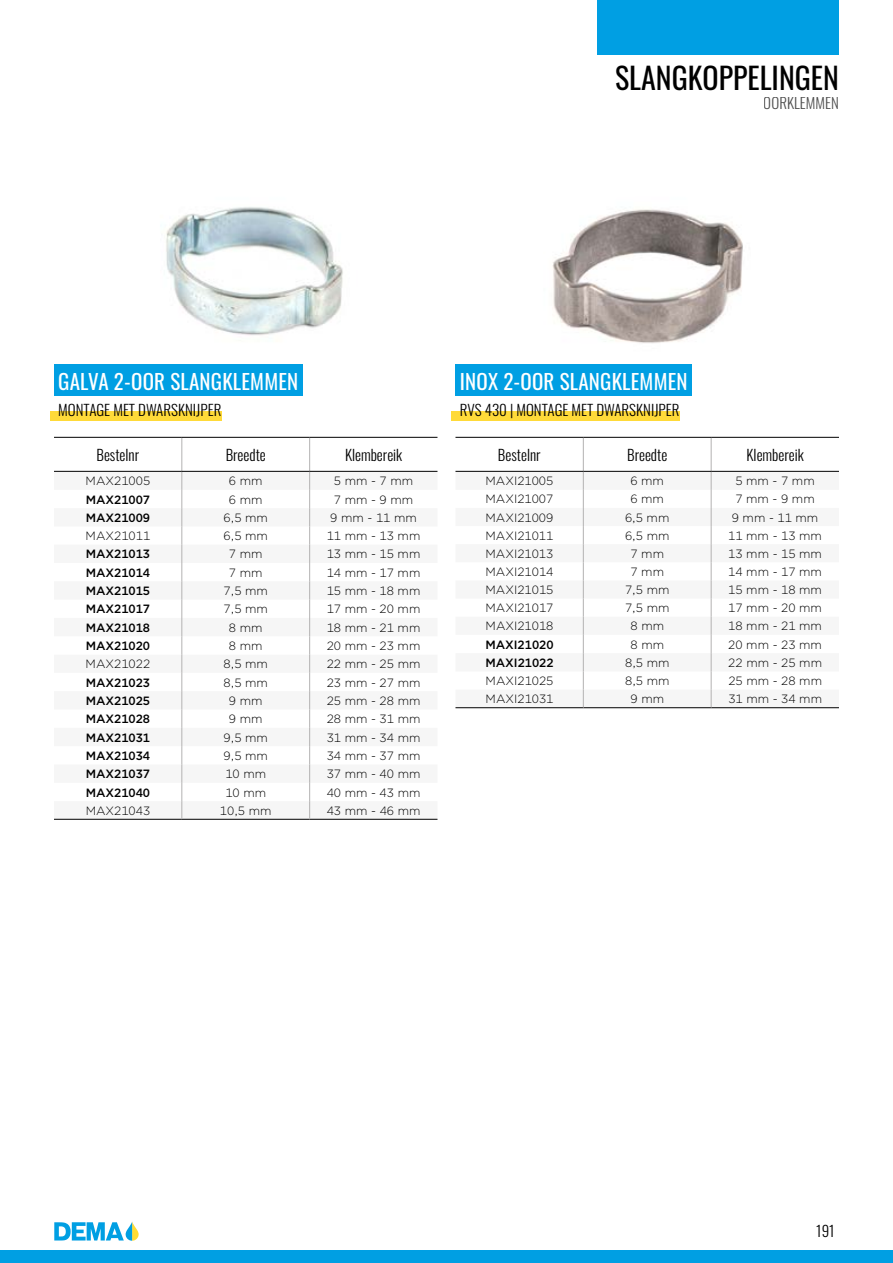
<style>
.page{position:relative;width:893px;height:1263px;background:#fff}
.page>*{position:absolute;margin:0;border:0;box-sizing:border-box;transform-origin:0 0}
.t1{font:30px "Oswald";color:#000}
.t2{font:21px "Oswald";letter-spacing:.01em;color:#fff}
.t3{font:300 15px "Oswald";color:#000}
.t4{font:300 12px "Gotham";color:#000}
.t5{font:500 12px "Gotham";color:#000}
</style>
<div class="page">
<svg style="left:54px;top:1222px;width:85px;height:18px"></svg>
<div style="left:0;top:1250px;width:893px;height:13px;background:#009fe3"></div>
<div style="left:597px;top:0;width:242px;height:55px;background:#009fe3"></div>
<svg style="left:54px;top:472px;width:383px;height:347px"></svg>
<hr style="left:54px;top:819px;width:128px;height:1px;background:#000">
<hr style="left:182px;top:819px;width:128px;height:1px;background:#000">
<hr style="left:310px;top:819px;width:127px;height:1px;background:#000">
<hr style="left:182px;top:438px;width:1px;height:33px;background:#b3b2b2">
<hr style="left:309px;top:438px;width:1px;height:33px;background:#b3b2b2">
<svg style="left:182px;top:472px;width:1px;height:347px"></svg>
<svg style="left:309px;top:472px;width:1px;height:347px"></svg>
<hr style="left:54px;top:437px;width:128px;height:1px;background:#000">
<hr style="left:182px;top:437px;width:128px;height:1px;background:#000">
<hr style="left:310px;top:437px;width:127px;height:1px;background:#000">
<hr style="left:54px;top:471px;width:128px;height:1px;background:#000">
<hr style="left:182px;top:471px;width:128px;height:1px;background:#000">
<hr style="left:310px;top:471px;width:127px;height:1px;background:#000">
<img style="left:54px;top:207px;width:289px;height:158px">
<img style="left:455px;top:209px;width:288px;height:156px">
<svg style="left:582px;top:472px;width:129px;height:235px;fill:#f6f6f6"></svg>
<hr style="left:455px;top:707px;width:128px;height:1px;background:#000">
<hr style="left:583px;top:707px;width:128px;height:1px;background:#000">
<hr style="left:711px;top:707px;width:128px;height:1px;background:#000">
<hr style="left:583px;top:438px;width:1px;height:33px;background:#b3b2b2">
<hr style="left:711px;top:438px;width:1px;height:33px;background:#b3b2b2">
<svg style="left:583px;top:472px;width:1px;height:235px"></svg>
<svg style="left:711px;top:472px;width:1px;height:235px"></svg>
<hr style="left:455px;top:437px;width:128px;height:1px;background:#000">
<hr style="left:583px;top:437px;width:128px;height:1px;background:#000">
<hr style="left:711px;top:437px;width:128px;height:1px;background:#000">
<hr style="left:455px;top:471px;width:128px;height:1px;background:#000">
<hr style="left:583px;top:471px;width:128px;height:1px;background:#000">
<hr style="left:711px;top:471px;width:128px;height:1px;background:#000">
<div style="left:54px;top:365px;width:248px;height:31px;background:#009fe3"></div>
<div style="left:50px;top:411px;width:171px;height:9px;background:#ffda39"></div>
<div style="left:455px;top:365px;width:237px;height:31px;background:#009fe3"></div>
<div style="left:451px;top:411px;width:228px;height:9px;background:#ffda39"></div>
<h1 class="t1" style="left:615px;top:51px;width:225px">SLANGKOPPELINGEN</h1>
<p class="t3" style="left:764px;top:90px;width:77px">OORKLEMMEN</p>
<h2 class="t2" style="left:58px;top:362px;width:241px">GALVA 2-OOR SLANGKLEMMEN</h2>
<p class="t3" style="left:58px;top:397px;width:165px">MONTAGE MET DWARSKNIJPER</p>
<p class="t3" style="left:96px;top:441px;width:44px">Bestelnr</p>
<p class="t3" style="left:226px;top:441px;width:42px">Breedte</p>
<p class="t3" style="left:345px;top:441px;width:59px">Klembereik</p>
<p class="t4" style="left:86px;top:473px;width:66px">MAX21005</p>
<p class="t4" style="left:229px;top:473px;width:35px">6 mm</p>
<p class="t4" style="left:334px;top:473px;width:81px">5 mm - 7 mm</p>
<p class="t5" style="left:86px;top:492px;width:66px">MAX21007</p>
<p class="t4" style="left:229px;top:492px;width:35px">6 mm</p>
<p class="t4" style="left:334px;top:492px;width:81px">7 mm - 9 mm</p>
<p class="t5" style="left:86px;top:510px;width:66px">MAX21009</p>
<p class="t4" style="left:224px;top:510px;width:46px">6,5 mm</p>
<p class="t4" style="left:330px;top:510px;width:88px">9 mm - 11 mm</p>
<p class="t4" style="left:86px;top:528px;width:66px">MAX21011</p>
<p class="t4" style="left:224px;top:528px;width:46px">6,5 mm</p>
<p class="t4" style="left:327px;top:528px;width:95px">11 mm - 13 mm</p>
<p class="t5" style="left:86px;top:546px;width:66px">MAX21013</p>
<p class="t4" style="left:229px;top:546px;width:35px">7 mm</p>
<p class="t4" style="left:327px;top:546px;width:95px">13 mm - 15 mm</p>
<p class="t5" style="left:86px;top:565px;width:66px">MAX21014</p>
<p class="t4" style="left:229px;top:565px;width:35px">7 mm</p>
<p class="t4" style="left:327px;top:565px;width:95px">14 mm - 17 mm</p>
<p class="t5" style="left:86px;top:583px;width:66px">MAX21015</p>
<p class="t4" style="left:224px;top:583px;width:46px">7,5 mm</p>
<p class="t4" style="left:327px;top:583px;width:95px">15 mm - 18 mm</p>
<p class="t5" style="left:86px;top:601px;width:66px">MAX21017</p>
<p class="t4" style="left:224px;top:601px;width:46px">7,5 mm</p>
<p class="t4" style="left:327px;top:601px;width:95px">17 mm - 20 mm</p>
<p class="t5" style="left:86px;top:620px;width:66px">MAX21018</p>
<p class="t4" style="left:229px;top:620px;width:35px">8 mm</p>
<p class="t4" style="left:327px;top:620px;width:95px">18 mm - 21 mm</p>
<p class="t5" style="left:86px;top:638px;width:66px">MAX21020</p>
<p class="t4" style="left:229px;top:638px;width:35px">8 mm</p>
<p class="t4" style="left:327px;top:638px;width:95px">20 mm - 23 mm</p>
<p class="t4" style="left:86px;top:656px;width:66px">MAX21022</p>
<p class="t4" style="left:224px;top:656px;width:46px">8,5 mm</p>
<p class="t4" style="left:327px;top:656px;width:95px">22 mm - 25 mm</p>
<p class="t5" style="left:86px;top:674px;width:66px">MAX21023</p>
<p class="t4" style="left:224px;top:675px;width:46px">8,5 mm</p>
<p class="t4" style="left:327px;top:675px;width:95px">23 mm - 27 mm</p>
<p class="t5" style="left:86px;top:693px;width:66px">MAX21025</p>
<p class="t4" style="left:229px;top:693px;width:35px">9 mm</p>
<p class="t4" style="left:327px;top:693px;width:95px">25 mm - 28 mm</p>
<p class="t5" style="left:86px;top:711px;width:66px">MAX21028</p>
<p class="t4" style="left:229px;top:711px;width:35px">9 mm</p>
<p class="t4" style="left:327px;top:711px;width:95px">28 mm - 31 mm</p>
<p class="t5" style="left:86px;top:729px;width:66px">MAX21031</p>
<p class="t4" style="left:224px;top:730px;width:46px">9,5 mm</p>
<p class="t4" style="left:327px;top:730px;width:95px">31 mm - 34 mm</p>
<p class="t5" style="left:86px;top:748px;width:66px">MAX21034</p>
<p class="t4" style="left:224px;top:748px;width:46px">9,5 mm</p>
<p class="t4" style="left:327px;top:748px;width:95px">34 mm - 37 mm</p>
<p class="t5" style="left:86px;top:766px;width:66px">MAX21037</p>
<p class="t4" style="left:225px;top:766px;width:42px">10 mm</p>
<p class="t4" style="left:327px;top:766px;width:95px">37 mm - 40 mm</p>
<p class="t5" style="left:86px;top:784px;width:66px">MAX21040</p>
<p class="t4" style="left:225px;top:785px;width:42px">10 mm</p>
<p class="t4" style="left:327px;top:785px;width:95px">40 mm - 43 mm</p>
<p class="t4" style="left:86px;top:803px;width:66px">MAX21043</p>
<p class="t4" style="left:220px;top:803px;width:53px">10,5 mm</p>
<p class="t4" style="left:327px;top:803px;width:95px">43 mm - 46 mm</p>
<h2 class="t2" style="left:460px;top:362px;width:229px">INOX 2-OOR SLANGKLEMMEN</h2>
<p class="t3" style="left:460px;top:397px;width:221px">RVS 430 | MONTAGE MET DWARSKNIJPER</p>
<p class="t3" style="left:498px;top:441px;width:44px">Bestelnr</p>
<p class="t3" style="left:627px;top:441px;width:42px">Breedte</p>
<p class="t3" style="left:746px;top:441px;width:59px">Klembereik</p>
<p class="t4" style="left:485px;top:473px;width:69px">MAXI21005</p>
<p class="t4" style="left:630px;top:473px;width:35px">6 mm</p>
<p class="t4" style="left:735px;top:473px;width:81px">5 mm - 7 mm</p>
<p class="t4" style="left:485px;top:492px;width:69px">MAXI21007</p>
<p class="t4" style="left:630px;top:492px;width:35px">6 mm</p>
<p class="t4" style="left:735px;top:492px;width:81px">7 mm - 9 mm</p>
<p class="t4" style="left:485px;top:510px;width:69px">MAXI21009</p>
<p class="t4" style="left:625px;top:510px;width:46px">6,5 mm</p>
<p class="t4" style="left:732px;top:510px;width:88px">9 mm - 11 mm</p>
<p class="t4" style="left:485px;top:528px;width:69px">MAXI21011</p>
<p class="t4" style="left:625px;top:528px;width:46px">6,5 mm</p>
<p class="t4" style="left:728px;top:528px;width:95px">11 mm - 13 mm</p>
<p class="t4" style="left:485px;top:546px;width:69px">MAXI21013</p>
<p class="t4" style="left:630px;top:546px;width:35px">7 mm</p>
<p class="t4" style="left:728px;top:546px;width:95px">13 mm - 15 mm</p>
<p class="t4" style="left:486px;top:564px;width:69px">MAXI21014</p>
<p class="t4" style="left:630px;top:564px;width:35px">7 mm</p>
<p class="t4" style="left:728px;top:564px;width:95px">14 mm - 17 mm</p>
<p class="t4" style="left:486px;top:582px;width:69px">MAXI21015</p>
<p class="t4" style="left:625px;top:582px;width:46px">7,5 mm</p>
<p class="t4" style="left:728px;top:582px;width:95px">15 mm - 18 mm</p>
<p class="t4" style="left:486px;top:600px;width:69px">MAXI21017</p>
<p class="t4" style="left:625px;top:600px;width:46px">7,5 mm</p>
<p class="t4" style="left:728px;top:600px;width:95px">17 mm - 20 mm</p>
<p class="t4" style="left:486px;top:618px;width:69px">MAXI21018</p>
<p class="t4" style="left:630px;top:618px;width:35px">8 mm</p>
<p class="t4" style="left:728px;top:618px;width:95px">18 mm - 21 mm</p>
<p class="t5" style="left:485px;top:636px;width:70px">MAXI21020</p>
<p class="t4" style="left:630px;top:637px;width:35px">8 mm</p>
<p class="t4" style="left:728px;top:637px;width:95px">20 mm - 23 mm</p>
<p class="t5" style="left:485px;top:655px;width:70px">MAXI21022</p>
<p class="t4" style="left:625px;top:655px;width:46px">8,5 mm</p>
<p class="t4" style="left:728px;top:655px;width:95px">22 mm - 25 mm</p>
<p class="t4" style="left:486px;top:673px;width:69px">MAXI21025</p>
<p class="t4" style="left:625px;top:673px;width:46px">8,5 mm</p>
<p class="t4" style="left:728px;top:673px;width:95px">25 mm - 28 mm</p>
<p class="t4" style="left:486px;top:691px;width:69px">MAXI21031</p>
<p class="t4" style="left:631px;top:691px;width:35px">9 mm</p>
<p class="t4" style="left:728px;top:691px;width:95px">31 mm - 34 mm</p>
<p class="t3" style="left:816px;top:1218px;width:20px">191</p>
</div>
